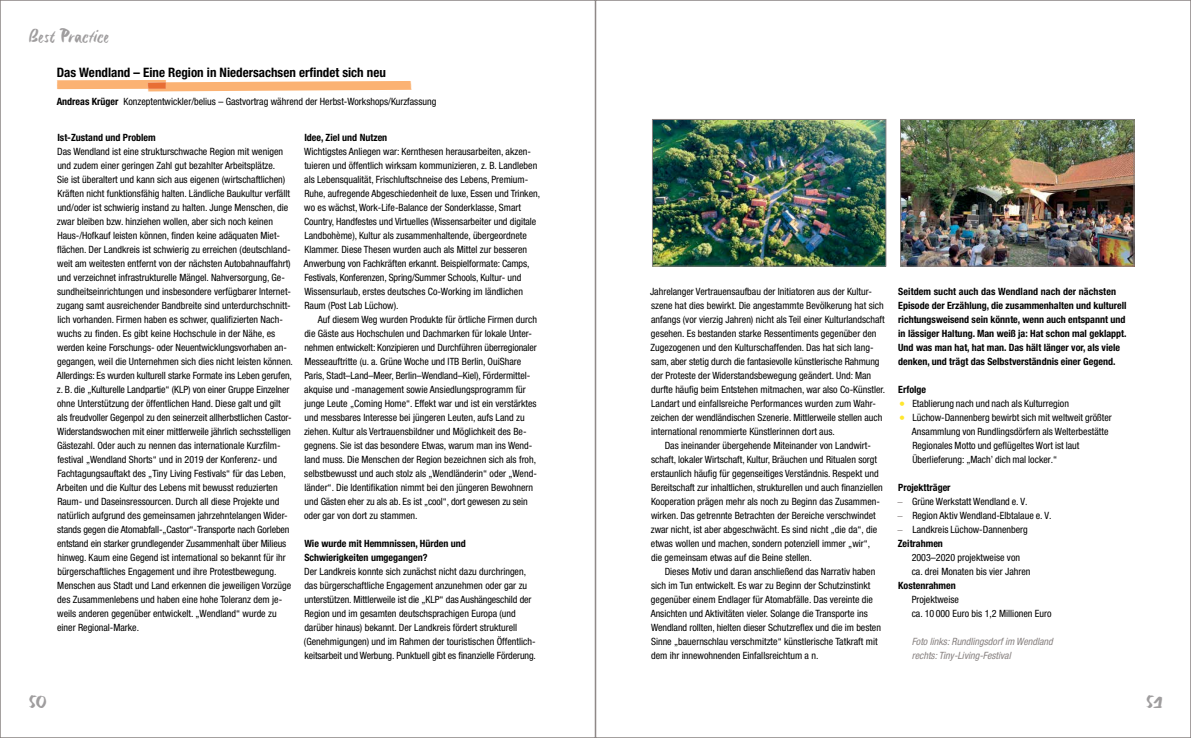
<style>
.page{position:relative;width:1191px;height:738px;background:#fff}
.page>*{position:absolute;margin:0;border:0;box-sizing:border-box;transform-origin:0 0}
.t1{font:20px "Six Hands Brush";letter-spacing:-.005em;color:#9f9d9e}
.t2{font:700 condensed 13px "Helvetica Neue LT Std";color:#000}
.t3{font:condensed 10px/14px "Helvetica Neue LT Std";color:#000}
.t4{font:700 condensed 10px/14px "Helvetica Neue LT Std";color:#000}
.t5{font:italic condensed 10px/14px "Helvetica Neue LT Std";color:#888281}
.s1{font-weight:700}
.s2{font-size:12px;color:#ffe72d}
.s3{color:#888281}
</style>
<div class="page">
<img style="left:654px;top:121px;width:230px;height:143px">
<div style="left:652px;top:119px;width:234px;height:147px;border:1px solid #888281"></div>
<img style="left:902px;top:121px;width:230px;height:143px">
<div style="left:900px;top:119px;width:234px;height:147px;border:1px solid #888281"></div>
<svg style="left:57px;top:80px;width:355px;height:11px;background:#fbbe8b"></svg>
<h1 class="t1" style="left:28px;top:23px;width:82px">Best Practice</h1>
<h2 class="t2" style="left:57px;top:65px;width:331px">Das Wendland – Eine Region in Niedersachsen erfindet sich neu</h2>
<p class="t3" style="left:57px;top:95px;width:381px"><span class="s1">Andreas Krüger</span> Konzeptentwickler/belius – Gastvortrag während der Herbst-Workshops/Kurzfassung</p>
<p class="t4" style="left:57px;top:130px;width:100px">Ist-Zustand und Problem</p>
<p class="t3" style="left:57px;top:144px;width:238px">Das Wendland ist eine strukturschwache Region mit wenigen und zudem einer geringen Zahl gut bezahlter Arbeitsplätze.<br>Sie ist überaltert und kann sich aus eigenen (wirtschaftlichen)<br>Kräften nicht funktionsfähig halten. Ländliche Baukultur verfällt und/oder ist schwierig instand zu halten. Junge Menschen, die zwar bleiben bzw. hinziehen wollen, aber sich noch keinen Haus-/Hofkauf leisten können, finden keine adäquaten Miet&shy;flächen. Der Landkreis ist schwierig zu erreichen (deutschland&shy;weit am weitesten entfernt von der nächsten Autobahnauffahrt) und verzeichnet infrastrukturelle Mängel. Nahversorgung, Ge&shy;sundheitseinrichtungen und insbesondere verfügbarer Internet&shy;zugang samt ausreichender Bandbreite sind unterdurchschnitt&shy;lich vorhanden. Firmen haben es schwer, qualifizierten Nach&shy;wuchs zu finden. Es gibt keine Hochschule in der Nähe, es werden keine Forschungs- oder Neuentwicklungsvorhaben an&shy;gegangen, weil die Unternehmen sich dies nicht leisten können.<br>Allerdings: Es wurden kulturell starke Formate ins Leben gerufen, z. B. die „Kulturelle Landpartie“ (KLP) von einer Gruppe Einzelner ohne Unterstützung der öffentlichen Hand. Diese galt und gilt als freudvoller Gegenpol zu den seinerzeit allherbstlichen Castor-Widerstandswochen mit einer mittlerweile jährlich sechsstelligen Gästezahl. Oder auch zu nennen das internationale Kurzfilm&shy;festival „Wendland Shorts“ und in 2019 der Konferenz- und Fachtagungsauftakt des „Tiny Living Festivals“ für das Leben, Arbeiten und die Kultur des Lebens mit bewusst reduzierten Raum- und Daseinsressourcen. Durch all diese Projekte und natürlich aufgrund des gemeinsamen jahrzehntelangen Wider&shy;stands gegen die Atomabfall-„Castor“-Transporte nach Gorleben entstand ein starker grundlegender Zusammenhalt über Milieus hinweg. Kaum eine Gegend ist international so bekannt für ihr bürgerschaftliches Engagement und ihre Protestbewegung.<br>Menschen aus Stadt und Land erkennen die jeweiligen Vorzüge des Zusammenlebens und haben eine hohe Toleranz dem je&shy;weils anderen gegenüber entwickelt. „Wendland“ wurde zu einer Regional-Marke.</p>
<p class="t4" style="left:304px;top:130px;width:84px">Idee, Ziel und Nutzen</p>
<p class="t3" style="left:304px;top:144px;width:238px">Wichtigstes Anliegen war: Kernthesen herausarbeiten, akzen&shy;tuieren und öffentlich wirksam kommunizieren, z. B. Landleben als Lebensqualität, Frischluftschneise des Lebens, Premium-Ruhe, aufregende Abgeschiedenheit de luxe, Essen und Trinken, wo es wächst, Work-Life-Balance der Sonderklasse, Smart Country, Handfestes und Virtuelles (Wissensarbeiter und digitale Landbohème), Kultur als zusammenhaltende, übergeordnete Klammer. Diese Thesen wurden auch als Mittel zur besseren Anwerbung von Fachkräften erkannt. Beispielformate: Camps, Festivals, Konferenzen, Spring/Summer Schools, Kultur- und Wissensurlaub, erstes deutsches Co-Working im ländlichen Raum (Post Lab Lüchow).</p>
<p class="t3" style="left:304px;top:312px;width:234px;text-indent:14px">Auf diesem Weg wurden Produkte für örtliche Firmen durch die Gäste aus Hochschulen und Dachmarken für lokale Unter&shy;nehmen entwickelt: Konzipieren und Durchführen überregionaler Messeauftritte (u. a. Grüne Woche und ITB Berlin, OuiShare Paris, Stadt–Land–Meer, Berlin–Wendland–Kiel), Fördermittel&shy;akquise und -management sowie Ansiedlungsprogramm für junge Leute „Coming Home“. Effekt war und ist ein verstärktes und messbares Interesse bei jüngeren Leuten, aufs Land zu ziehen. Kultur als Vertrauensbildner und Möglichkeit des Be&shy;gegnens. Sie ist das besondere Etwas, warum man ins Wend&shy;land muss. Die Menschen der Region bezeichnen sich als froh, selbstbewusst und auch stolz als „Wendländerin“ oder „Wend&shy;länder“. Die Identifikation nimmt bei den jüngeren Bewohnern und Gästen eher zu als ab. Es ist „cool“, dort gewesen zu sein oder gar von dort zu stammen.</p>
<p class="t4" style="left:304px;top:536px;width:163px">Wie wurde mit Hemmnissen, Hürden und<br>Schwierigkeiten umgegangen?</p>
<p class="t3" style="left:304px;top:564px;width:233px">Der Landkreis konnte sich zunächst nicht dazu durchringen, das bürgerschaftliche Engagement anzunehmen oder gar zu unterstützen. Mittlerweile ist die „KLP“ das Aushängeschild der Region und im gesamten deutschsprachigen Europa (und darüber hinaus) bekannt. Der Landkreis fördert strukturell (Genehmigungen) und im Rahmen der touristischen Öffentlich&shy;keitsarbeit und Werbung. Punktuell gibt es finanzielle Förderung.</p>
<p class="t3" style="left:650px;top:284px;width:236px">Jahrelanger Vertrauensaufbau der Initiatoren aus der Kultur&shy;szene hat dies bewirkt. Die angestammte Bevölkerung hat sich anfangs (vor vierzig Jahren) nicht als Teil einer Kulturlandschaft gesehen. Es bestanden starke Ressentiments gegenüber den Zugezogenen und den Kulturschaffenden. Das hat sich lang&shy;sam, aber stetig durch die fantasievolle künstlerische Rahmung der Proteste der Widerstandsbewegung geändert. Und: Man durfte häufig beim Entstehen mitmachen, war also Co-Künstler.<br>Landart und einfallsreiche Performances wurden zum Wahr-- zeichen der wendländischen Szenerie. Mittlerweile stellen auch international renommierte Künstlerinnen dort aus.</p>
<p class="t3" style="left:651px;top:438px;width:233px;text-indent:14px">Das ineinander übergehende Miteinander von Landwirt&shy;schaft, lokaler Wirtschaft, Kultur, Bräuchen und Ritualen sorgt erstaunlich häufig für gegenseitiges Verständnis. Respekt und Bereitschaft zur inhaltlichen, strukturellen und auch finanziellen Kooperation prägen mehr als noch zu Beginn das Zusammen&shy;wirken. Das getrennte Betrachten der Bereiche verschwindet zwar nicht, ist aber abgeschwächt. Es sind nicht „die da“, die etwas wollen und machen, sondern potenziell immer „wir“, die gemeinsam etwas auf die Beine stellen.</p>
<p class="t3" style="left:650px;top:564px;width:232px;text-indent:14px">Dieses Motiv und daran anschließend das Narrativ haben sich im Tun entwickelt. Es war zu Beginn der Schutzinstinkt gegenüber einem Endlager für Atomabfälle. Das vereinte die Ansichten und Aktivitäten vieler. Solange die Transporte ins Wendland rollten, hielten dieser Schutzreflex und die im besten Sinne „bauernschlau verschmitzte“ künstlerische Tatkraft mit dem ihr innewohnenden Einfallsreichtum a n.</p>
<p class="t4" style="left:898px;top:284px;width:230px">Seitdem sucht auch das Wendland nach der nächsten Episode der Erzählung, die zusammenhalten und kulturell richtungsweisend sein könnte, wenn auch entspannt und in lässiger Haltung. Man weiß ja: Hat schon mal geklappt.<br>Und was man hat, hat man. Das hält länger vor, als viele denken, und trägt das Selbstverständnis einer Gegend.</p>
<p class="t4" style="left:898px;top:382px;width:29px">Erfolge</p>
<p class="t3" style="left:899px;top:396px;width:171px"><span class="s2">•</span> Etablierung nach und nach als Kulturregion</p>
<p class="t3" style="left:912px;top:410px;width:201px;text-indent:-13px"><span class="s2">•</span> Lüchow-Dannenberg bewirbt sich mit weltweit größter Ansammlung von Rundlingsdörfern als Welterbestätte Regionales Motto und geflügeltes Wort ist laut Überlieferung: „Mach’ dich mal locker.“</p>
<p class="t3" style="left:897px;top:480px;width:156px"><span class="s1">Projektträger<br></span><span class="s3">−</span> Grüne Werkstatt Wendland e. V.<br><span class="s3">−</span> Region Aktiv Wendland-Elbtalaue e. V. <span class="s3">−</span> Landkreis Lüchow-Dannenberg<br><span class="s1">Zeitrahmen</span></p>
<p class="t3" style="left:911px;top:550px;width:120px">2003–2020 projektweise von ca. drei Monaten bis vier Jahren</p>
<p class="t4" style="left:898px;top:578px;width:59px">Kostenrahmen</p>
<p class="t3" style="left:911px;top:592px;width:141px">Projektweise<br>ca. 10 000 Euro bis 1,2 Millionen Euro</p>
<p class="t5" style="left:911px;top:634px;width:143px">Foto links: Rundlingsdorf im Wendland rechts: Tiny-Living-Festival</p>
<h1 class="t1" style="left:28px;top:688px;width:20px">50</h1>
<h1 class="t1" style="left:1145px;top:688px;width:18px">51</h1>
</div>
